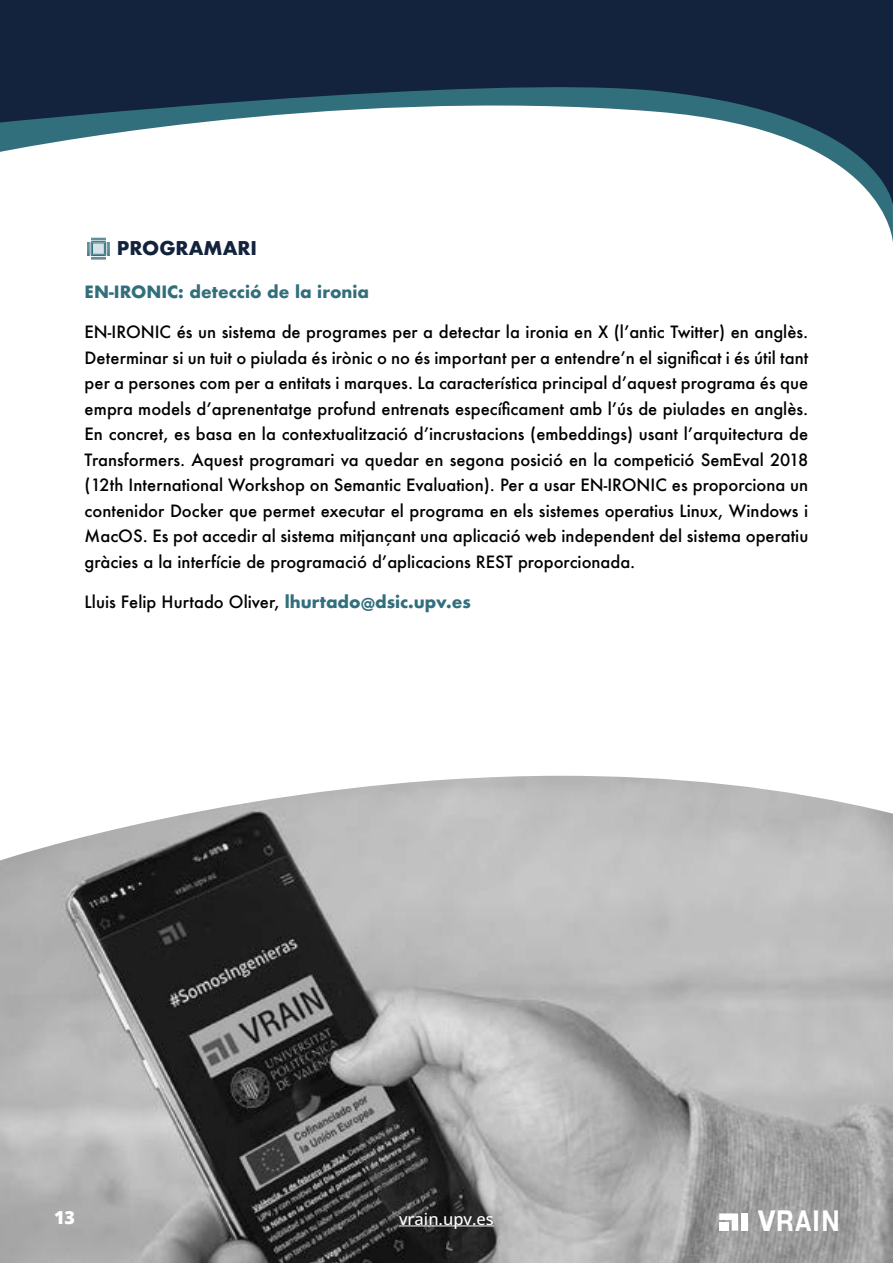
<style>
.page{position:relative;width:893px;height:1263px;background:#fff}
.page>*{position:absolute;margin:0;border:0;box-sizing:border-box;transform-origin:0 0}
.t1{font:700 30.15px "Helvetica Neue";letter-spacing:.045em;color:#fff;scale:.91 1}
.t2{font:700 18.45px "Futura";color:#13233d}
.t3{font:800 18px "Open Sans";color:#fff}
.t4{font:500 16.5px/25.5px "Futura";color:#000;text-align:justify}
.t5{font:700 16.5px "Futura";color:#326f7c}
.t6{font:500 16.5px "Open Sans";color:#fff}
.s1{font-weight:700;color:#326f7c}
</style>
<div class="page">
<svg style="left:87px;top:243px;width:23px;height:17px"></svg>
<img style="left:0;top:776px;width:893px;height:487px">
<hr style="left:399px;top:1226px;width:95px;height:1px;background:#fff">
<svg style="left:0;top:0;width:893px;height:205px;fill:#13233d"></svg>
<div style="left:741px;top:1213px;width:7px;height:18px;background:#fff"></div>
<svg style="left:719px;top:1213px;width:19px;height:18px"></svg>
<p class="t2" style="left:117px;top:235px;width:142px">PROGRAMARI</p>
<p class="t5" style="left:85px;top:280px;width:286px">EN-IRONIC: detecció de la ironia</p>
<p class="t4" style="left:85px;top:319px;width:725px">EN-IRONIC és un sistema de programes per a detectar la ironia en X (l’antic Twitter) en anglès.<br>Determinar si un tuit o piulada és irònic o no és important per a entendre’n el significat i és útil tant per a persones com per a entitats i marques. La característica principal d’aquest programa és que empra models d’aprenentatge profund entrenats específicament amb l’ús de piulades en anglès.<br>En concret, es basa en la contextualització d’incrustacions (embeddings) usant l’arquitectura de Transformers. Aquest programari va quedar en segona posició en la competició SemEval 2018 (12th International Workshop on Semantic Evaluation). Per a usar EN-IRONIC es proporciona un contenidor Docker que permet executar el programa en els sistemes operatius Linux, Windows i MacOS. Es pot accedir al sistema mitjançant una aplicació web independent del sistema operatiu gràcies a la interfície de programació d’aplicacions REST proporcionada.</p>
<p class="t4" style="left:85px;top:589px;width:388px">Lluis Felip Hurtado Oliver, <span class="s1">lhurtado@dsic.upv.es</span></p>
<p class="t3" style="left:54px;top:1203px;width:23px">13</p>
<p class="t6" style="left:399px;top:1208px;width:96px">vrain.upv.es</p>
<h1 class="t1" style="left:758px;top:1198px;width:91px">VRAIN</h1>
</div>
